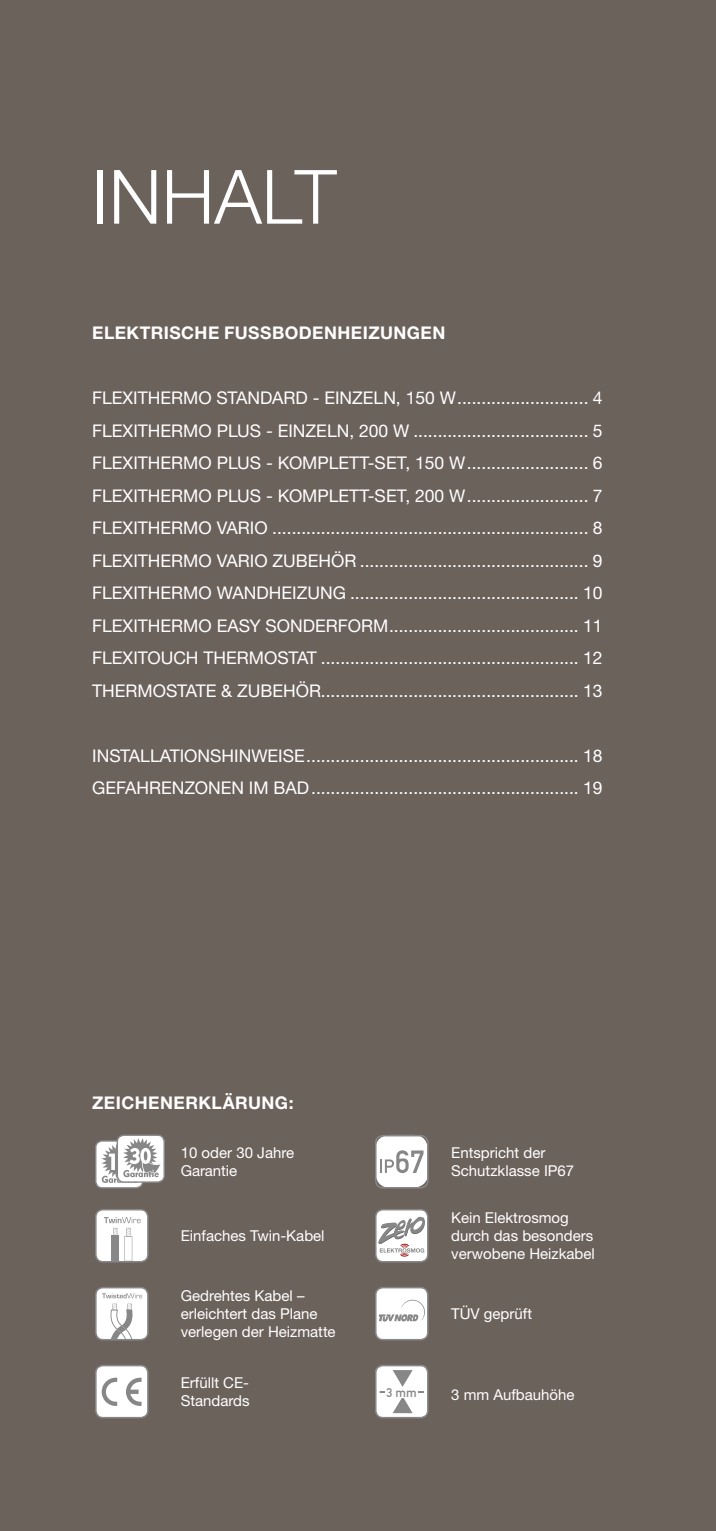
<style>
.page{position:relative;width:716px;height:1531px;background:#6c625c}
.page>*{position:absolute;margin:0;border:0;box-sizing:border-box;transform-origin:0 0}
.t1{font:300 75px "Helvetica Neue LTW1 G";color:#fff}
.t2{font:17.5px "Helvetica Neue LTW1 G";color:#fff}
.t3{font:700 17.5px "Helvetica Neue LTW1 G";letter-spacing:.025em;color:#fff}
.t4{font:15px/18px "Helvetica Neue LTW1 G";color:#fff}
.t5{font:700 12.5px "DIN Alternate";color:#878787}
</style>
<div class="page">
<svg style="left:95px;top:1365px;width:54px;height:53px"></svg>
<svg style="left:95px;top:1287px;width:54px;height:53px"></svg>
<svg style="left:95px;top:1209px;width:54px;height:53px"></svg>
<svg style="left:375px;top:1209px;width:53px;height:53px"></svg>
<svg style="left:375px;top:1365px;width:53px;height:53px"></svg>
<div style="left:385px;top:1387px;width:33px;height:10px;background:#fff"></div>
<svg style="left:95px;top:1134px;width:70px;height:54px"></svg>
<svg style="left:375px;top:1135px;width:53px;height:53px"></svg>
<svg style="left:375px;top:1287px;width:53px;height:53px"></svg>
<p class="t1" style="left:92px;top:151px;width:246px">INHALT</p>
<p class="t3" style="left:92px;top:322px;width:355px">ELEKTRISCHE FUSSBODENHEIZUNGEN</p>
<p class="t2" style="left:92px;top:387px;width:512px">FLEXITHERMO STANDARD - EINZELN, 150 W........................... 4</p>
<p class="t2" style="left:92px;top:420px;width:512px">FLEXITHERMO PLUS - EINZELN, 200 W .................................... 5</p>
<p class="t2" style="left:92px;top:452px;width:512px">FLEXITHERMO PLUS - KOMPLETT-SET, 150 W......................... 6</p>
<p class="t2" style="left:92px;top:485px;width:512px">FLEXITHERMO PLUS - KOMPLETT-SET, 200 W......................... 7</p>
<p class="t2" style="left:92px;top:517px;width:512px">FLEXITHERMO VARIO ................................................................. 8</p>
<p class="t2" style="left:92px;top:550px;width:512px">FLEXITHERMO VARIO ZUBEHÖR ............................................... 9</p>
<p class="t2" style="left:92px;top:582px;width:512px">FLEXITHERMO WANDHEIZUNG ............................................... 10</p>
<p class="t2" style="left:92px;top:615px;width:512px">FLEXITHERMO EASY SONDERFORM....................................... 11</p>
<p class="t2" style="left:92px;top:647px;width:512px">FLEXITOUCH THERMOSTAT ..................................................... 12</p>
<p class="t2" style="left:92px;top:680px;width:512px">THERMOSTATE &amp; ZUBEHÖR..................................................... 13</p>
<p class="t2" style="left:92px;top:745px;width:512px">INSTALLATIONSHINWEISE........................................................ 18</p>
<p class="t2" style="left:92px;top:777px;width:512px">GEFAHRENZONEN IM BAD....................................................... 19</p>
<p class="t3" style="left:92px;top:1092px;width:203px">ZEICHENERKLÄRUNG:</p>
<p class="t4" style="left:181px;top:1143px;width:115px">10 oder 30 Jahre<br>Garantie</p>
<p class="t4" style="left:181px;top:1226px;width:145px">Einfaches Twin-Kabel</p>
<p class="t4" style="left:181px;top:1286px;width:125px">Gedrehtes Kabel –</p>
<p class="t4" style="left:181px;top:1304px;width:156px">erleichtert das Plane verlegen der Heizmatte</p>
<p class="t4" style="left:181px;top:1373px;width:70px">Erfüllt CE-<br>Standards</p>
<p class="t5" style="left:387px;top:1382px;width:32px">3 mm</p>
<p class="t4" style="left:451px;top:1143px;width:96px">Entspricht der</p>
<p class="t4" style="left:451px;top:1161px;width:125px">Schutzklasse IP67</p>
<p class="t4" style="left:451px;top:1208px;width:143px">Kein Elektrosmog durch das besonders</p>
<p class="t4" style="left:451px;top:1244px;width:145px">verwobene Heizkabel</p>
<p class="t4" style="left:451px;top:1304px;width:82px">TÜV geprüft</p>
<p class="t4" style="left:451px;top:1385px;width:125px">3 mm Aufbauhöhe</p>
</div>
